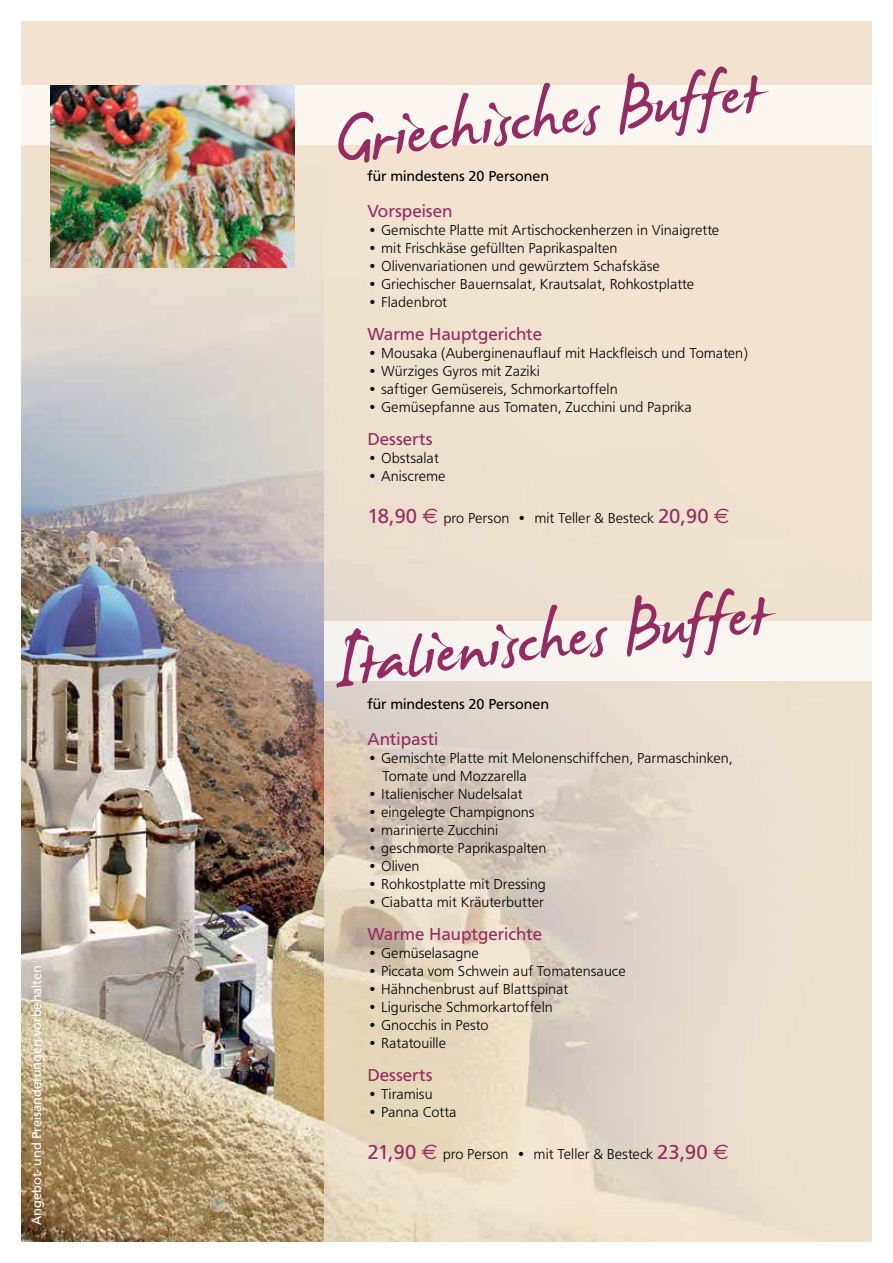
<style>
.page{position:relative;width:893px;height:1263px;background:#fff}
.page>*{position:absolute;margin:0;border:0;box-sizing:border-box;transform-origin:0 0}
.t1{font:105px "James Fajardo";color:#942c61}
.t2{font:18px "Frutus T";color:#942c61}
.t3{font:300 15px/18px "Frutus T";color:#000}
.t4{font:15px "Frutus T";color:#000}
.t5{font:13.5px "Frutus T";color:#fff}
.s1{font-weight:400;font-size:21px;color:#942c61}
.s2{font-family:"Euro Sans";font-weight:400;font-size:21px;color:#942c61}
</style>
<div class="page">
<img style="left:21px;top:21px;width:851px;height:1221px">
<div style="left:11px;top:621px;width:864px;height:59px;background:#f8f4f0"></div>
<img style="left:21px;top:22px;width:302px;height:1220px">
<div style="left:11px;top:85px;width:864px;height:60px;background:#fbf6f0"></div>
<img style="left:50px;top:85px;width:244px;height:182px">
<p class="t5" style="left:29px;top:1225px;width:261px;rotate:-90deg">Angebot- und Preisänderungen vorbehalten</p>
<h1 class="t1" style="left:329px;top:90px;width:429px;rotate:-7deg">Griechisches Buffet</h1>
<p class="t4" style="left:367px;top:167px;width:183px">für mindestens 20 Personen</p>
<p class="t2" style="left:367px;top:201px;width:86px">Vorspeisen</p>
<p class="t3" style="left:367px;top:221px;width:353px">• Gemischte Platte mit Artischockenherzen in Vinaigrette</p>
<p class="t3" style="left:367px;top:239px;width:251px">• mit Frischkäse gefüllten Paprikaspalten</p>
<p class="t3" style="left:367px;top:257px;width:294px">• Olivenvariationen und gewürztem Schafskäse</p>
<p class="t3" style="left:367px;top:275px;width:328px">• Griechischer Bauernsalat, Krautsalat, Rohkostplatte</p>
<p class="t3" style="left:367px;top:293px;width:81px">• Fladenbrot</p>
<p class="t2" style="left:367px;top:324px;width:176px">Warme Hauptgerichte</p>
<p class="t3" style="left:367px;top:344px;width:382px">• Mousaka (Auberginenauflauf mit Hackfleisch und Tomaten)</p>
<p class="t3" style="left:367px;top:362px;width:174px">• Würziges Gyros mit Zaziki</p>
<p class="t3" style="left:367px;top:380px;width:252px">• saftiger Gemüsereis, Schmorkartoffeln</p>
<p class="t3" style="left:367px;top:398px;width:326px">• Gemüsepfanne aus Tomaten, Zucchini und Paprika</p>
<p class="t2" style="left:367px;top:429px;width:67px">Desserts</p>
<p class="t3" style="left:367px;top:449px;width:73px">• Obstsalat</p>
<p class="t3" style="left:367px;top:467px;width:80px">• Aniscreme</p>
<p class="t3" style="left:367px;top:509px;width:364px"><span class="s1">18,90</span> <span class="s2">E</span> pro Person • mit Teller &amp; Besteck <span class="s1">20,90</span> <span class="s2">E</span></p>
<h1 class="t1" style="left:329px;top:612px;width:436px;rotate:-7deg">Italienisches Buffet</h1>
<p class="t4" style="left:367px;top:695px;width:183px">für mindestens 20 Personen</p>
<p class="t2" style="left:367px;top:729px;width:73px">Antipasti</p>
<p class="t3" style="left:382px;top:749px;width:352px;text-indent:-15px">• Gemischte Platte mit Melonenschiffchen, Parmaschinken,<br>Tomate und Mozzarella</p>
<p class="t3" style="left:367px;top:785px;width:157px">• Italienischer Nudelsalat</p>
<p class="t3" style="left:367px;top:803px;width:169px">• eingelegte Champignons</p>
<p class="t3" style="left:367px;top:821px;width:132px">• marinierte Zucchini</p>
<p class="t3" style="left:367px;top:839px;width:181px">• geschmorte Paprikaspalten</p>
<p class="t3" style="left:367px;top:857px;width:54px">• Oliven</p>
<p class="t3" style="left:367px;top:875px;width:180px">• Rohkostplatte mit Dressing</p>
<p class="t3" style="left:367px;top:893px;width:178px">• Ciabatta mit Kräuterbutter</p>
<p class="t2" style="left:367px;top:924px;width:176px">Warme Hauptgerichte</p>
<p class="t3" style="left:367px;top:944px;width:113px">• Gemüselasagne</p>
<p class="t3" style="left:367px;top:962px;width:260px">• Piccata vom Schwein auf Tomatensauce</p>
<p class="t3" style="left:367px;top:980px;width:203px">• Hähnchenbrust auf Blattspinat</p>
<p class="t3" style="left:367px;top:998px;width:187px">• Ligurische Schmorkartoffeln</p>
<p class="t3" style="left:367px;top:1016px;width:123px">• Gnocchis in Pesto</p>
<p class="t3" style="left:367px;top:1034px;width:80px">• Ratatouille</p>
<p class="t2" style="left:367px;top:1065px;width:67px">Desserts</p>
<p class="t3" style="left:367px;top:1085px;width:67px">• Tiramisu</p>
<p class="t3" style="left:367px;top:1103px;width:91px">• Panna Cotta</p>
<p class="t3" style="left:367px;top:1145px;width:363px"><span class="s1">21,90</span> <span class="s2">E</span> pro Person • mit Teller &amp; Besteck <span class="s1">23,90</span> <span class="s2">E</span></p>
</div>
